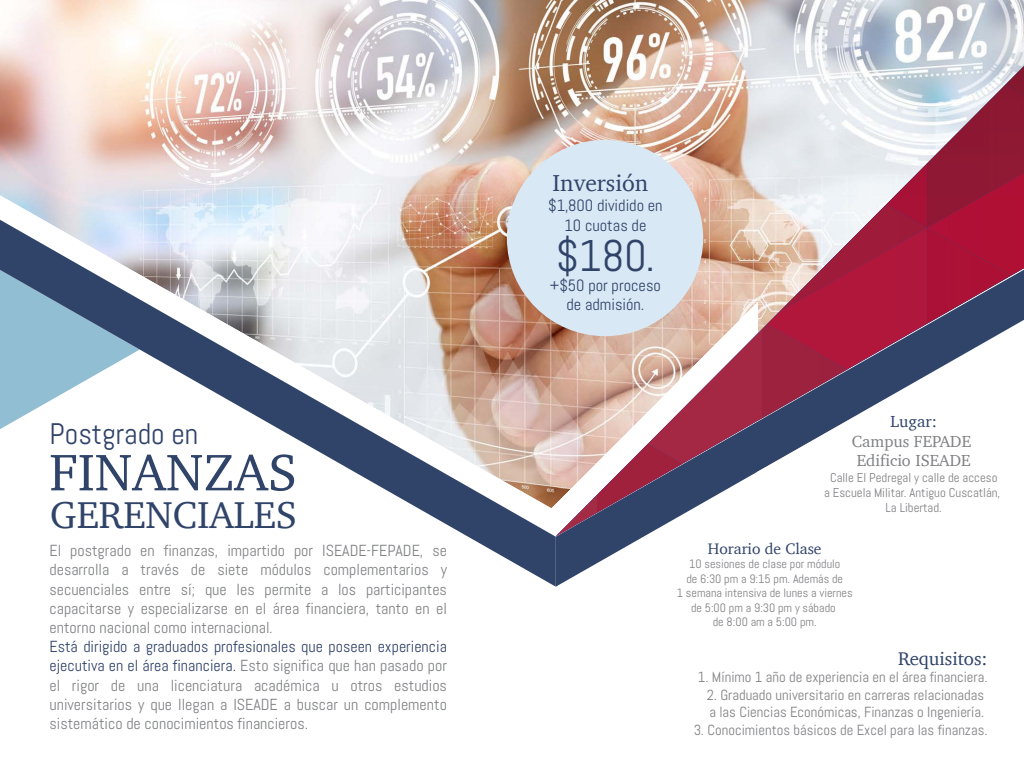
<style>
.page{position:relative;width:1024px;height:768px;background:#fff}
.page>*{position:absolute;margin:0;border:0;box-sizing:border-box;transform-origin:0 0}
.t1{font:52.6px "Charter";color:#304369}
.t2{font:44.3px "Abel";color:#304369}
.t3{font:38.3px "Charter";color:#304369}
.t4{font:29.7px "Abel";color:#304369}
.t5{font:23.6px "Charter";color:#304369}
.t6{font:18.8px "Charter";color:#304369}
.t7{font:16.4px/19.6px "Abel";color:#304369;text-align:center}
.t8{font:16.4px/19.7px "Charter";color:#808184;text-align:center}
.t9{font:16.4px "Charter";color:#304369}
.t10{font:16px/19.2px "Abel";color:#808184;text-align:justify}
.t11{font:15.6px "Charter";color:#304369}
.t12{font:14.6px/17.5px "Abel";color:#808184}
.t13{font:12.8px/15.3px "Abel";color:#808184;text-align:center}
.t14{font:12.1px/14.6px "Abel";color:#808184;text-align:center}
.s1{color:#304369}
</style>
<div class="page">
<img style="left:0;top:0;width:1024px;height:195px">
<svg style="left:0;top:195px;width:517px;height:25px"></svg>
<svg style="left:0;top:220px;width:556px;height:367px"></svg>
<svg style="left:556px;top:536px;width:89px;height:51px"></svg>
<svg style="left:556px;top:66px;width:468px;height:267px"></svg>
<img style="left:927px;top:66px;width:78px;height:19px">
<img style="left:758px;top:270px;width:9px;height:51px">
<img style="left:556px;top:333px;width:192px;height:203px">
<img style="left:767px;top:228px;width:160px;height:93px">
<img style="left:927px;top:85px;width:97px;height:88px">
<img style="left:556px;top:495px;width:41px;height:41px">
<img style="left:927px;top:275px;width:84px;height:46px">
<img style="left:927px;top:173px;width:97px;height:102px">
<img style="left:1005px;top:66px;width:19px;height:30px">
<img style="left:597px;top:444px;width:86px;height:69px">
<img style="left:648px;top:329px;width:100px;height:135px">
<img style="left:780px;top:205px;width:147px;height:106px">
<img style="left:886px;top:163px;width:41px;height:65px">
<div style="left:507px;top:140px;width:196px;height:196px;background:#d9e8f5;border-radius:50%"></div>
<svg style="left:748px;top:321px;width:276px;height:156px"></svg>
<h3 class="t4" style="left:50px;top:415px;width:150px">Postgrado en</h3>
<h1 class="t1" style="left:49px;top:427px;width:249px">FINANZAS</h1>
<h3 class="t3" style="left:50px;top:482px;width:248px">GERENCIALES</h3>
<p class="t10" style="left:49px;top:541px;width:399px">El postgrado en finanzas, impartido por ISEADE-FEPADE, se desarrolla a través de siete módulos complementarios y secuenciales entre sí; que les permite a los participantes capacitarse y especializarse en el área financiera, tanto en el entorno nacional como internacional.</p>
<p class="t10" style="left:49px;top:637px;width:399px"><span class="s1">Está dirigido a graduados profesionales que poseen experiencia ejecutiva en el área financiera.</span> Esto significa que han pasado por el rigor de una licenciatura académica u otros estudios universitarios y que llegan a ISEADE a buscar un complemento sistemático de conocimientos financieros.</p>
<h3 class="t5" style="left:553px;top:163px;width:97px">Inversión</h3>
<p class="t7" style="left:548px;top:196px;width:116px">$1,800 dividido en<br>10 cuotas de</p>
<h2 class="t2" style="left:556px;top:228px;width:101px">$180.</h2>
<p class="t7" style="left:550px;top:275px;width:113px">+$50 por proceso de admisión.</p>
<p class="t9" style="left:891px;top:407px;width:48px">Lugar:</p>
<p class="t8" style="left:852px;top:431px;width:121px">Campus FEPADE<br>Edificio ISEADE</p>
<p class="t13" style="left:824px;top:470px;width:178px">Calle El Pedregal y calle de acceso a Escuela Militar. Antiguo Cuscatlán,<br>La Libertad.</p>
<p class="t11" style="left:708px;top:535px;width:115px">Horario de Clase</p>
<p class="t14" style="left:677px;top:557px;width:177px">10 sesiones de clase por módulo<br>de 6:30 pm a 9:15 pm. Además de<br>1 semana intensiva de lunes a viernes de 5:00 pm a 9:30 pm y sábado<br>de 8:00 am a 5:00 pm.</p>
<p class="t6" style="left:898px;top:642px;width:91px">Requisitos:</p>
<p class="t12" style="left:698px;top:668px;width:291px">1. Mínimo 1 año de experiencia en el área financiera.</p>
<p class="t12" style="left:707px;top:686px;width:279px">2. Graduado universitario en carreras relacionadas a las Ciencias Económicas, Finanzas o Ingeniería.</p>
<p class="t12" style="left:694px;top:721px;width:295px">3. Conocimientos básicos de Excel para las finanzas.</p>
</div>
